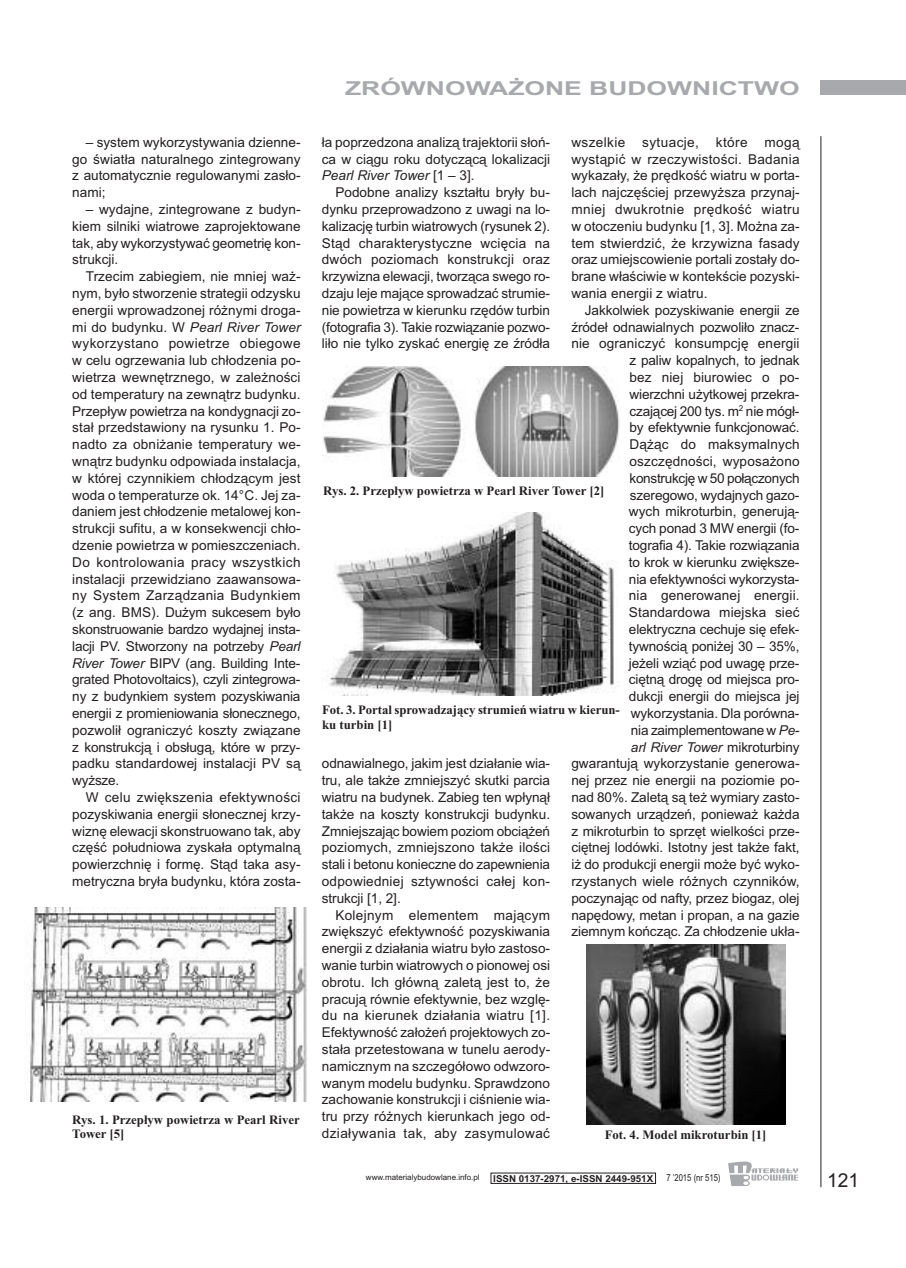
<style>
.page{position:relative;width:906px;height:1268px;background:#fff}
.page>*{position:absolute;margin:0;border:0;box-sizing:border-box;transform-origin:0 0}
.t1{font:700 19.2px "Arial";color:#a8a9ad;scale:1.38 1}
.t2{font:19.2px "Arial";color:#231f20}
.t3{font:13.65px/16.8px "Arial";letter-spacing:-.005em;color:#231f20;text-align:justify}
.t4{font:700 12.75px/14.4px "Times New Roman";color:#231f20}
.t5{font:700 9.6px "Arial";color:#231f20}
.t6{font:9.6px "Arial";color:#231f20;scale:.8 1}
.t7{font:7.95px "Arial";color:#231f20}
.s1{font-style:italic}
</style>
<div class="page">
<div style="left:821px;top:81px;width:85px;height:14px;background:#a8a9ad"></div>
<hr style="left:820px;top:136px;width:1px;height:1050px;background:#231f20">
<svg style="left:728px;top:1161px;width:70px;height:24px"></svg>
<img style="left:29px;top:907px;width:279px;height:193px">
<img style="left:322px;top:366px;width:298px;height:111px">
<img style="left:327px;top:513px;width:288px;height:182px">
<img style="left:586px;top:944px;width:200px;height:180px">
<p class="t3" style="left:72px;top:134px;width:230px;text-indent:14px">– system wykorzystywania dzienne&shy;go światła naturalnego zintegrowany z automatycznie regulowanymi zasło&shy;nami;</p>
<p class="t3" style="left:72px;top:201px;width:230px;text-indent:14px">– wydajne, zintegrowane z budyn&shy;kiem silniki wiatrowe zaprojektowane tak, aby wykorzystywać geometrię kon&shy;strukcji.</p>
<p class="t3" style="left:72px;top:268px;width:230px;text-indent:14px">Trzecim zabiegiem, nie mniej waż&shy;nym, było stworzenie strategii odzysku energii wprowadzonej różnymi droga&shy;mi do budynku. W <span class="s1">Pearl River Tower </span>wykorzystano powietrze obiegowe w celu ogrzewania lub chłodzenia po&shy;wietrza wewnętrznego, w zależności od temperatury na zewnątrz budynku.<br>Przepływ powietrza na kondygnacji zo&shy;stał przedstawiony na rysunku 1. Po&shy;nadto za obniżanie temperatury we&shy;wnątrz budynku odpowiada instalacja, w której czynnikiem chłodzącym jest woda o temperaturze ok. 14°C. Jej za&shy;daniem jest chłodzenie metalowej kon&shy;strukcji sufitu, a w konsekwencji chło&shy;dzenie powietrza w pomieszczeniach.<br>Do kontrolowania pracy wszystkich instalacji przewidziano zaawansowa&shy;ny System Zarządzania Budynkiem (z ang. BMS). Dużym sukcesem było skonstruowanie bardzo wydajnej insta&shy;lacji PV. Stworzony na potrzeby <span class="s1">Pearl River Tower</span> BIPV (ang. Building Inte&shy;grated Photovoltaics), czyli zintegrowa&shy;ny z budynkiem system pozyskiwania energii z promieniowania słonecznego, pozwolił ograniczyć koszty związane z konstrukcją i obsługą, które w przy&shy;padku standardowej instalacji PV są wyższe.</p>
<p class="t3" style="left:72px;top:788px;width:230px;text-indent:13px">W celu zwiększenia efektywności pozyskiwania energii słonecznej krzy&shy;wiznę elewacji skonstruowano tak, aby część południowa zyskała optymalną powierzchnię i formę. Stąd taka asy&shy;metryczna bryła budynku, która zosta-</p>
<p class="t4" style="left:72px;top:1111px;width:229px">Rys. 1. Przepływ powietrza w Pearl River<br>Tower [5]</p>
<h1 class="t1" style="left:345px;top:77px;width:331px">ZRÓWNOWAŻONE BUDOWNICTWO</h1>
<p class="t3" style="left:571px;top:134px;width:230px">wszelkie sytuacje, które mogą wystąpić w rzeczywistości. Badania wykazały, że prędkość wiatru w porta&shy;lach najczęściej przewyższa przynaj&shy;mniej dwukrotnie prędkość wiatru w otoczeniu budynku [1, 3]. Można za&shy;tem stwierdzić, że krzywizna fasady oraz umiejscowienie portali zostały do&shy;brane właściwie w kontekście pozyski&shy;wania energii z wiatru.</p>
<p class="t3" style="left:571px;top:301px;width:230px;text-align:right">Jakkolwiek pozyskiwanie energii ze źródeł odnawialnych pozwoliło znacz&shy;nie ograniczyć konsumpcję energii z paliw kopalnych, to jednak<br>bez niej biurowiec o po&shy;wierzchni użytkowej przekra-<br>czającej 200 tys. m<sup>2</sup> nie mógł-<br>by efektywnie funkcjonować.<br>Dążąc do maksymalnych oszczędności, wyposażono konstrukcję w 50 połączonych szeregowo, wydajnych gazo-<br>wych mikroturbin, generują-<br>cych ponad 3 MW energii (fo-<br>tografia 4). Takie rozwiązania<br>to krok w kierunku zwiększe-<br>nia efektywności wykorzysta-<br>nia generowanej energii.<br>Standardowa miejska sieć elektryczna cechuje się efek&shy;tywnością poniżej 30 – 35%,<br>jeżeli wziąć pod uwagę prze-<br>ciętną drogę od miejsca pro-<br>dukcji energii do miejsca jej wykorzystania. Dla porówna-<br>nia zaimplementowane w <span class="s1">Pe-<br>arl River Tower</span> mikroturbiny gwarantują wykorzystanie generowa&shy;nej przez nie energii na poziomie po&shy;nad 80%. Zaletą są też wymiary zasto&shy;sowanych urządzeń, ponieważ każda z mikroturbin to sprzęt wielkości prze&shy;ciętnej lodówki. Istotny jest także fakt, iż do produkcji energii może być wyko&shy;rzystanych wiele różnych czynników, poczynając od nafty, przez biogaz, olej napędowy, metan i propan, a na gazie ziemnym kończąc. Za chłodzenie ukła-</p>
<p class="t3" style="left:322px;top:134px;width:230px">ła poprzedzona analizą trajektorii słoń&shy;ca w ciągu roku dotyczącą lokalizacji <span class="s1">Pearl River Tower</span> [1 – 3].</p>
<p class="t3" style="left:322px;top:184px;width:230px;text-indent:13px">Podobne analizy kształtu bryły bu&shy;dynku przeprowadzono z uwagi na lo&shy;kalizację turbin wiatrowych (rysunek 2).<br>Stąd charakterystyczne wcięcia na dwóch poziomach konstrukcji oraz krzywizna elewacji, tworząca swego ro&shy;dzaju leje mające sprowadzać strumie&shy;nie powietrza w kierunku rzędów turbin (fotografia 3). Takie rozwiązanie pozwo&shy;liło nie tylko zyskać energię ze źródła</p>
<p class="t4" style="left:323px;top:483px;width:283px">Rys. 2. Przepływ powietrza w Pearl River Tower [2]</p>
<p class="t4" style="left:322px;top:702px;width:299px">Fot. 3. Portal sprowadzający strumień wiatru w kierun&shy;ku turbin [1]</p>
<p class="t3" style="left:322px;top:755px;width:230px">odnawialnego, jakim jest działanie wia&shy;tru, ale także zmniejszyć skutki parcia wiatru na budynek. Zabieg ten wpłynął także na koszty konstrukcji budynku.<br>Zmniejszając bowiem poziom obciążeń poziomych, zmniejszono także ilości stali i betonu konieczne do zapewnienia odpowiedniej sztywności całej kon&shy;strukcji [1, 2].</p>
<p class="t3" style="left:322px;top:906px;width:230px;text-indent:14px">Kolejnym elementem mającym zwiększyć efektywność pozyskiwania energii z działania wiatru było zastoso&shy;wanie turbin wiatrowych o pionowej osi obrotu. Ich główną zaletą jest to, że pracują równie efektywnie, bez wzglę&shy;du na kierunek działania wiatru [1].<br>Efektywność założeń projektowych zo&shy;stała przetestowana w tunelu aerody&shy;namicznym na szczegółowo odwzoro&shy;wanym modelu budynku. Sprawdzono zachowanie konstrukcji i ciśnienie wia&shy;tru przy różnych kierunkach jego od&shy;działywania tak, aby zasymulować</p>
<p class="t4" style="left:605px;top:1127px;width:163px">Fot. 4. Model mikroturbin [1]</p>
<p class="t7" style="left:366px;top:1172px;width:115px">www.materialybudowlane.info.pl</p>
<p class="t5" style="left:493px;top:1172px;width:161px">ISSN 0137-2971, e-ISSN 2449-951X</p>
<p class="t6" style="left:666px;top:1171px;width:69px">7 ’2015 (nr 515)</p>
<h1 class="t2" style="left:827px;top:1168px;width:34px">121</h1>
</div>
